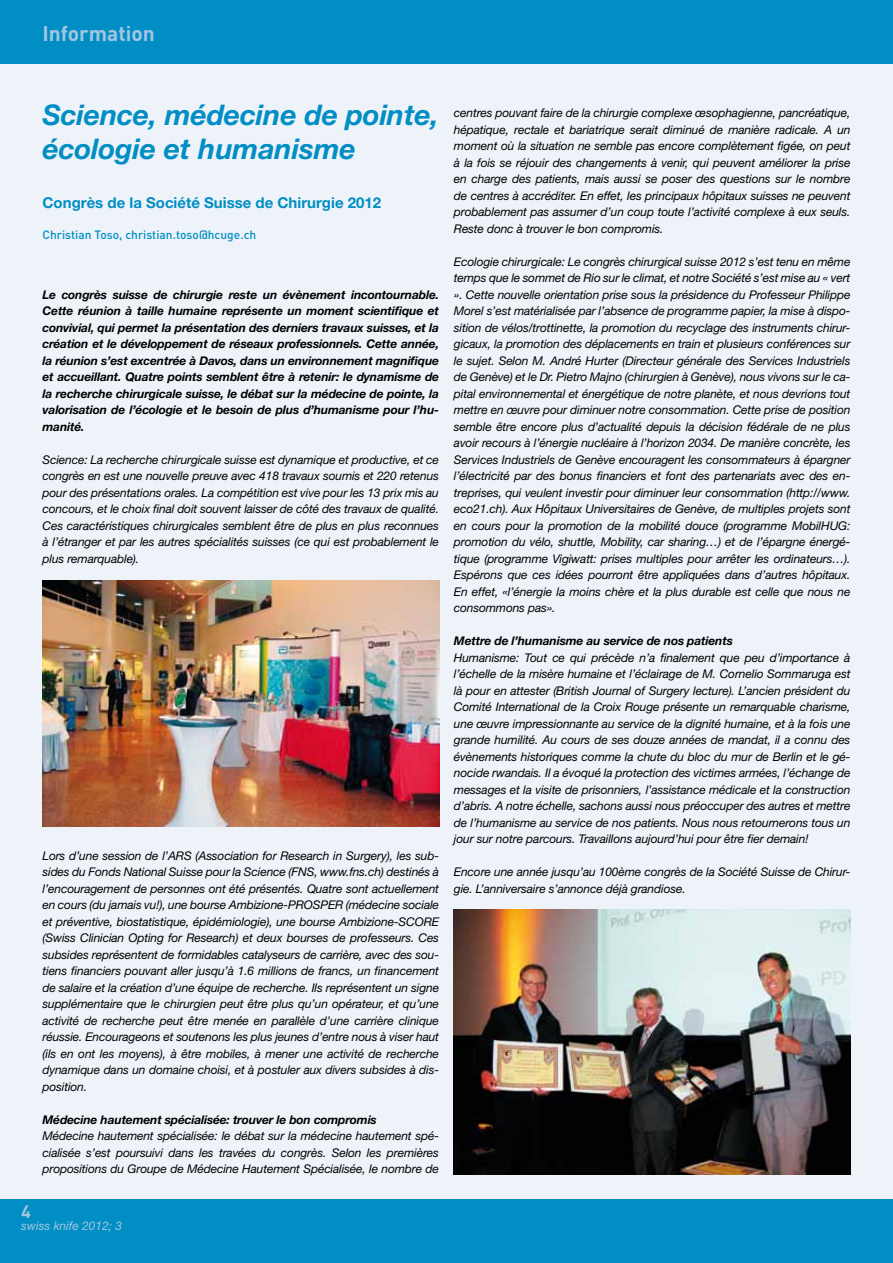
<style>
.page{position:relative;width:893px;height:1263px;background:#eef3f9}
.page>*{position:absolute;margin:0;border:0;box-sizing:border-box;transform-origin:0 0}
.t1{font:italic 700 28.5px/34.2px "Helvetica Neue";letter-spacing:-.005em;color:#008ec4}
.t2{font:700 21px "DIN";color:#a4c5e1}
.t3{font:700 18px "DIN";color:#a4c5e1}
.t4{font:700 15px "Helvetica Neue";color:#008ec4}
.t5{font:italic 12px/16.5px "Helvetica Neue";letter-spacing:-.01em;color:#000;text-align:justify}
.t6{font:italic 700 12px/16.5px "Helvetica Neue";letter-spacing:-.01em;color:#000;text-align:justify}
.t7{font:500 12px "DIN";color:#008ec4}
.t8{font:italic 12px "Helvetica Neue";color:#a4c5e1}
</style>
<div class="page">
<div style="left:0;top:0;width:893px;height:64px;background:#008ec4"></div>
<div style="left:0;top:1199px;width:893px;height:64px;background:#008ec4"></div>
<img style="left:43px;top:581px;width:396px;height:246px">
<img style="left:454px;top:909px;width:396px;height:265px">
<h2 class="t2" style="left:43px;top:20px;width:114px">Information</h2>
<h1 class="t1" style="left:43px;top:97px;width:398px">Science, médecine de pointe, écologie et humanisme</h1>
<p class="t4" style="left:43px;top:193px;width:340px">Congrès de la Société Suisse de Chirurgie 2012</p>
<p class="t7" style="left:43px;top:227px;width:215px">Christian Toso, christian.toso@hcuge.ch</p>
<p class="t6" style="left:43px;top:286px;width:398px">Le congrès suisse de chirurgie reste un évènement incontournable.<br>Cette réunion à taille humaine représente un moment scientifique et convivial, qui permet la présentation des derniers travaux suisses, et la création et le développement de réseaux professionnels. Cette année, la réunion s’est excentrée à Davos, dans un environnement magnifique et accueillant. Quatre points semblent être à retenir: le dynamisme de la recherche chirurgicale suisse, le débat sur la médecine de pointe, la valorisation de l’écologie et le besoin de plus d’humanisme pour l’hu&shy;manité.</p>
<p class="t5" style="left:43px;top:451px;width:398px">Science: La recherche chirurgicale suisse est dynamique et productive, et ce congrès en est une nouvelle preuve avec 418 travaux soumis et 220 retenus pour des présentations orales. La compétition est vive pour les 13 prix mis au concours, et le choix final doit souvent laisser de côté des travaux de qualité.<br>Ces caractéristiques chirurgicales semblent être de plus en plus reconnues à l’étranger et par les autres spécialités suisses (ce qui est probablement le plus remarquable).</p>
<p class="t5" style="left:43px;top:847px;width:398px">Lors d’une session de l’ARS (Association for Research in Surgery), les sub&shy;sides du Fonds National Suisse pour la Science (FNS, www.fns.ch) destinés à l’encouragement de personnes ont été présentés. Quatre sont actuellement en cours (du jamais vu!), une bourse Ambizione-PROSPER (médecine sociale et préventive, biostatistique, épidémiologie), une bourse Ambizione-SCORE (Swiss Clinician Opting for Research) et deux bourses de professeurs. Ces subsides représentent de formidables catalyseurs de carrière, avec des sou&shy;tiens financiers pouvant aller jusqu’à 1.6 millions de francs, un financement de salaire et la création d’une équipe de recherche. Ils représentent un signe supplémentaire que le chirurgien peut être plus qu’un opérateur, et qu’une activité de recherche peut être menée en parallèle d’une carrière clinique réussie. Encourageons et soutenons les plus jeunes d’entre nous à viser haut (ils en ont les moyens), à être mobiles, à mener une activité de recherche dynamique dans un domaine choisi, et à postuler aux divers subsides à dis&shy;position.</p>
<p class="t6" style="left:43px;top:1111px;width:336px">Médecine hautement spécialisée: trouver le bon compromis</p>
<p class="t5" style="left:43px;top:1128px;width:398px">Médecine hautement spécialisée: le débat sur la médecine hautement spé&shy;cialisée s’est poursuivi dans les travées du congrès. Selon les premières propositions du Groupe de Médecine Hautement Spécialisée, le nombre de</p>
<h3 class="t3" style="left:21px;top:1200px;width:11px">4</h3>
<p class="t8" style="left:21px;top:1218px;width:102px">swiss knife 2012; 3</p>
<p class="t5" style="left:454px;top:105px;width:398px">centres pouvant faire de la chirurgie complexe œsophagienne, pancréatique, hépatique, rectale et bariatrique serait diminué de manière radicale. A un moment où la situation ne semble pas encore complètement figée, on peut à la fois se réjouir des changements à venir, qui peuvent améliorer la prise en charge des patients, mais aussi se poser des questions sur le nombre de centres à accréditer. En effet, les principaux hôpitaux suisses ne peuvent probablement pas assumer d’un coup toute l’activité complexe à eux seuls.<br>Reste donc à trouver le bon compromis.</p>
<p class="t5" style="left:454px;top:253px;width:398px">Ecologie chirurgicale: Le congrès chirurgical suisse 2012 s’est tenu en même temps que le sommet de Rio sur le climat, et notre Société s’est mise au « vert ». Cette nouvelle orientation prise sous la présidence du Professeur Philippe Morel s’est matérialisée par l’absence de programme papier, la mise à dispo&shy;sition de vélos/trottinette, la promotion du recyclage des instruments chirur&shy;gicaux, la promotion des déplacements en train et plusieurs conférences sur le sujet. Selon M. André Hurter (Directeur générale des Services Industriels de Genève) et le Dr. Pietro Majno (chirurgien à Genève), nous vivons sur le ca&shy;pital environnemental et énergétique de notre planète, et nous devrions tout mettre en œuvre pour diminuer notre consommation. Cette prise de position semble être encore plus d’actualité depuis la décision fédérale de ne plus avoir recours à l’énergie nucléaire à l’horizon 2034. De manière concrète, les Services Industriels de Genève encouragent les consommateurs à épargner l’électricité par des bonus financiers et font des partenariats avec des en&shy;treprises, qui veulent investir pour diminuer leur consommation (http://www. eco21.ch). Aux Hôpitaux Universitaires de Genève, de multiples projets sont en cours pour la promotion de la mobilité douce (programme MobilHUG: promotion du vélo, shuttle, Mobility, car sharing…) et de l’épargne énergé&shy;tique (programme Vigiwatt: prises multiples pour arrêter les ordinateurs…).<br>Espérons que ces idées pourront être appliquées dans d’autres hôpitaux.<br>En effet, «l’énergie la moins chère et la plus durable est celle que nous ne consommons pas».</p>
<p class="t6" style="left:454px;top:632px;width:281px">Mettre de l’humanisme au service de nos patients</p>
<p class="t5" style="left:454px;top:649px;width:398px">Humanisme: Tout ce qui précède n’a finalement que peu d’importance à l’échelle de la misère humaine et l’éclairage de M. Cornelio Sommaruga est là pour en attester (British Journal of Surgery lecture). L’ancien président du Comité International de la Croix Rouge présente un remarquable charisme, une œuvre impressionnante au service de la dignité humaine, et à la fois une grande humilité. Au cours de ses douze années de mandat, il a connu des évènements historiques comme la chute du bloc du mur de Berlin et le gé&shy;nocide rwandais. Il a évoqué la protection des victimes armées, l’échange de messages et la visite de prisonniers, l’assistance médicale et la construction d’abris. A notre échelle, sachons aussi nous préoccuper des autres et mettre de l’humanisme au service de nos patients. Nous nous retournerons tous un jour sur notre parcours. Travaillons aujourd’hui pour être fier demain!</p>
<p class="t5" style="left:454px;top:864px;width:398px">Encore une année jusqu’au 100ème congrès de la Société Suisse de Chirur&shy;gie. L’anniversaire s’annonce déjà grandiose.</p>
</div>
